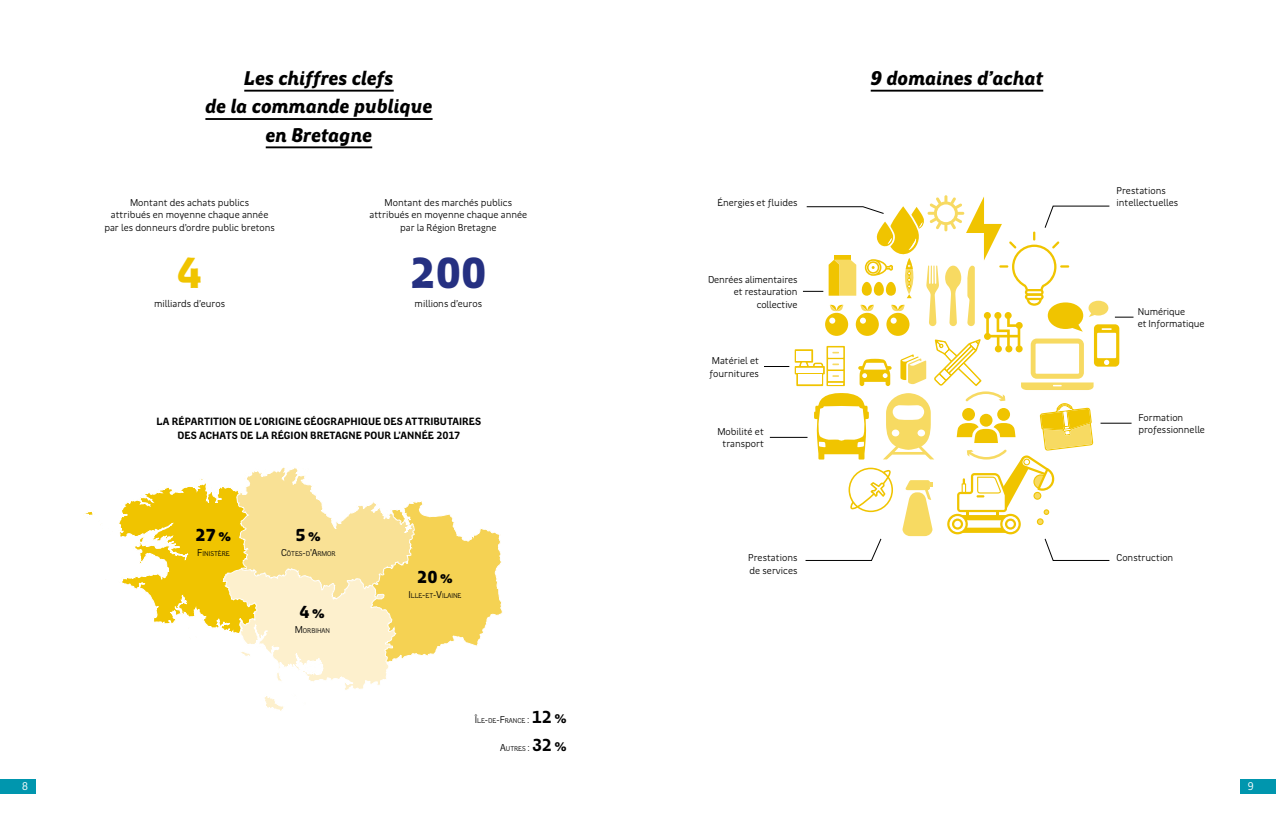
<style>
.page{position:relative;width:1276px;height:815px;background:#fff}
.page>*{position:absolute;margin:0;border:0;box-sizing:border-box;transform-origin:0 0}
.t1{font:900 43.75px "Region Bretagne New";color:#253081}
.t2{font:900 43.75px "Region Bretagne New";color:#f0c400}
.t3{font:italic 900 20px/28.4px "Region Bretagne New";color:#000;text-align:center}
.t4{font:900 17.5px "Region Bretagne New";color:#000}
.t5{font:11.25px "Region Bretagne New";color:#fff}
.t6{font:700 10.62px/14.1px "Region Bretagne New";letter-spacing:.005em;color:#000;text-align:center}
.t7{font:10px/12.5px "Region Bretagne New";color:#000}
.t8{font:7px "Region Bretagne New";color:#000}
.s1{font-size:10px}
.s2{font-weight:700;font-size:17.5px}
</style>
<div class="page">
<svg style="left:85px;top:468px;width:417px;height:243px"></svg>
<hr style="left:244px;top:90px;width:150px;height:2px;background:#000">
<hr style="left:205px;top:118px;width:227px;height:2px;background:#000">
<hr style="left:266px;top:146px;width:106px;height:2px;background:#000">
<hr style="left:870px;top:90px;width:173px;height:2px;background:#000">
<svg style="left:764px;top:195px;width:369px;height:366px"></svg>
<div style="left:0;top:780px;width:35px;height:14px;background:#0096ae"></div>
<div style="left:1240px;top:780px;width:36px;height:14px;background:#0096ae"></div>
<h2 class="t3" style="left:205px;top:65px;width:229px">Les chiffres clefs<br>de la commande publique en Bretagne</h2>
<h2 class="t3" style="left:870px;top:65px;width:174px">9 domaines d’achat</h2>
<p class="t7" style="left:104px;top:197px;width:172px;text-align:center">Montant des achats publics<br>attribués en moyenne chaque année par les donneurs d’ordre public bretons</p>
<h1 class="t2" style="left:177px;top:249px;width:27px">4</h1>
<p class="t7" style="left:154px;top:298px;width:72px">milliards d’euros</p>
<p class="t7" style="left:369px;top:197px;width:159px;text-align:center">Montant des marchés publics attribués en moyenne chaque année par la Région Bretagne</p>
<h1 class="t1" style="left:410px;top:249px;width:78px">200</h1>
<p class="t7" style="left:414px;top:298px;width:69px">millions d’euros</p>
<p class="t6" style="left:157px;top:415px;width:326px">LA RÉPARTITION DE L’ORIGINE GÉOGRAPHIQUE DES ATTRIBUTAIRES<br>DES ACHATS DE LA RÉGION BRETAGNE POUR L’ANNÉE 2017</p>
<h3 class="t4" style="left:196px;top:526px;width:37px">27%</h3>
<p class="t8" style="left:197px;top:550px;width:34px"><span class="s1">F</span>INISTÈRE</p>
<h3 class="t4" style="left:295px;top:526px;width:27px">5%</h3>
<p class="t8" style="left:281px;top:550px;width:56px"><span class="s1">C</span>ÔTES<span class="s1">-</span>D<span class="s1">'A</span>RMOR</p>
<h3 class="t4" style="left:300px;top:603px;width:27px">4%</h3>
<p class="t8" style="left:295px;top:627px;width:37px"><span class="s1">M</span> ORBIHAN</p>
<h3 class="t4" style="left:417px;top:567px;width:37px">20%</h3>
<p class="t8" style="left:408px;top:592px;width:54px"><span class="s1">I</span> LLE<span class="s1">-</span>ET<span class="s1">-V</span>ILAINE</p>
<p class="t8" style="left:475px;top:717px;width:94px"><span class="s1">Î</span>LE<span class="s1">-</span>DE<span class="s1">-F</span>RANCE <span class="s1">:</span> <span class="s2">12%</span></p>
<p class="t8" style="left:500px;top:745px;width:68px"><span class="s1">A</span>UTRES <span class="s1">:</span> <span class="s2">32%</span></p>
<p class="t7" style="left:717px;top:197px;width:81px">Énergies et fluides</p>
<p class="t7" style="left:708px;top:273px;width:91px;text-align:right">Denrées alimentaires et restauration collective</p>
<p class="t7" style="left:709px;top:355px;width:51px">Matériel et fournitures</p>
<p class="t7" style="left:717px;top:425px;width:48px;text-align:center">Mobilité et transport</p>
<p class="t7" style="left:748px;top:552px;width:51px">Prestations de services</p>
<p class="t7" style="left:1116px;top:184px;width:63px">Prestations intellectuelles</p>
<p class="t7" style="left:1137px;top:305px;width:68px">Numérique<br>et Informatique</p>
<p class="t7" style="left:1138px;top:411px;width:68px">Formation professionnelle</p>
<p class="t7" style="left:1116px;top:551px;width:58px">Construction</p>
<p class="t5" style="left:22px;top:780px;width:8px">8</p>
<p class="t5" style="left:1247px;top:780px;width:8px">9</p>
</div>
